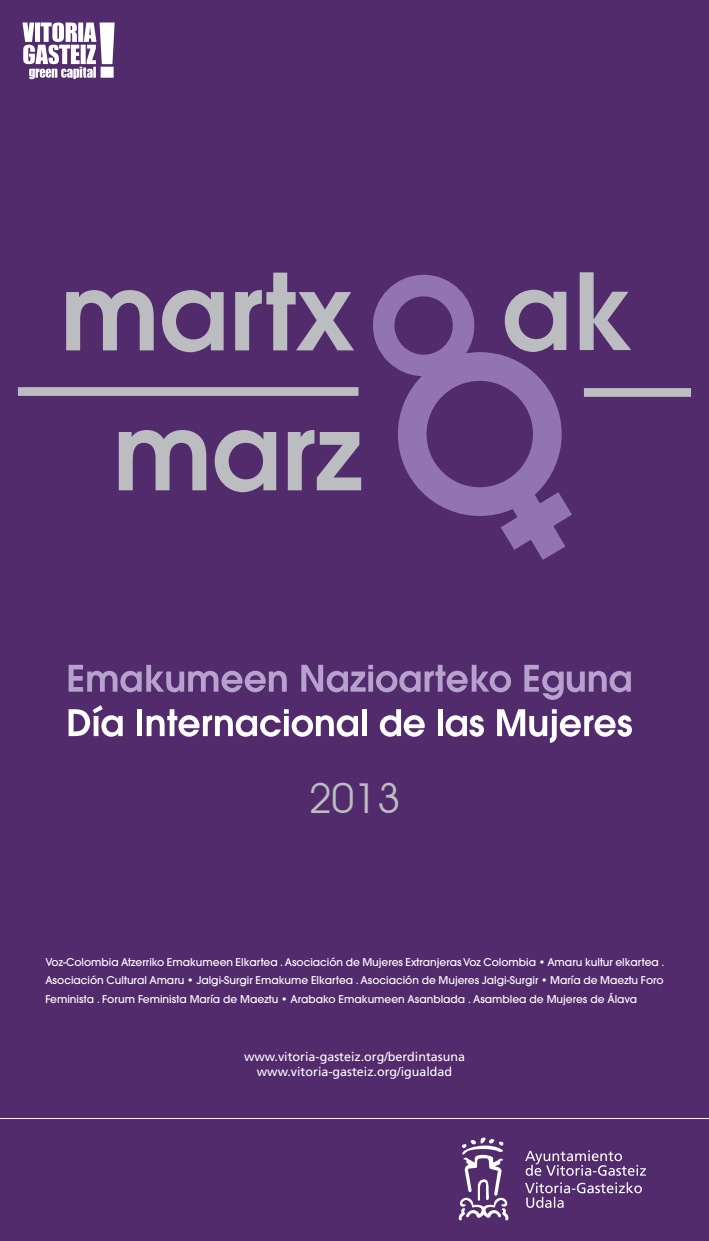
<style>
.page{position:relative;width:709px;height:1241px;background:#fff}
.page>*{position:absolute;margin:0;border:0;box-sizing:border-box;transform-origin:0 0}
.t1{font:41.25px "Avant Garde";color:#bcbdc0}
.t2{font:12.5px/15px "Frutiger LT Std";color:#fff;text-align:center}
.t3{font:500 10.62px/18.8px "Avant Garde";color:#fff;text-align:justify}
</style>
<div class="page">
<div style="left:0;top:0;width:709px;height:1240px;background:#522b6d"></div>
<svg style="left:525px;top:1182px;width:117px;height:25px"></svg>
<svg style="left:525px;top:1150px;width:121px;height:25px"></svg>
<svg style="left:458px;top:1137px;width:51px;height:83px"></svg>
<svg style="left:119px;top:430px;width:87px;height:60px"></svg>
<svg style="left:215px;top:430px;width:61px;height:62px"></svg>
<svg style="left:288px;top:430px;width:73px;height:60px"></svg>
<div style="left:18px;top:387px;width:340px;height:9px;background:#bcbdc0"></div>
<svg style="left:66px;top:290px;width:88px;height:60px"></svg>
<svg style="left:162px;top:290px;width:62px;height:62px"></svg>
<svg style="left:235px;top:272px;width:119px;height:78px"></svg>
<svg style="left:505px;top:290px;width:61px;height:62px"></svg>
<svg style="left:579px;top:272px;width:52px;height:78px"></svg>
<div style="left:584px;top:388px;width:107px;height:9px;background:#bcbdc0"></div>
<div style="left:373px;top:275px;width:101px;height:101px;border:22px solid #9273b3;border-radius:50%"></div>
<div style="left:398px;top:352px;width:163px;height:164px;border:29px solid #9273b3;border-radius:50%"></div>
<svg style="left:471px;top:451px;width:101px;height:109px"></svg>
<svg style="left:69px;top:705px;width:54px;height:31px"></svg>
<div style="left:137px;top:709px;width:5px;height:27px;background:#fff"></div>
<svg style="left:147px;top:709px;width:211px;height:27px"></svg>
<hr style="left:362px;top:709px;width:4px;height:27px;background:#fff">
<svg style="left:380px;top:709px;width:45px;height:27px"></svg>
<div style="left:438px;top:709px;width:5px;height:27px;background:#fff"></div>
<svg style="left:445px;top:715px;width:39px;height:21px"></svg>
<svg style="left:497px;top:709px;width:135px;height:33px"></svg>
<svg style="left:69px;top:664px;width:218px;height:28px"></svg>
<svg style="left:301px;top:664px;width:210px;height:28px"></svg>
<svg style="left:524px;top:664px;width:107px;height:35px"></svg>
<svg style="left:23px;top:22px;width:92px;height:57px"></svg>
<hr style="left:0;top:1117px;width:709px;height:1px;background:#fff">
<h1 class="t1" style="left:309px;top:773px;width:93px">2013</h1>
<p class="t3" style="left:45px;top:952px;width:620px">Voz-Colombia Atzerriko Emakumeen Elkartea . Asociación de Mujeres Extranjeras Voz Colombia • Amaru kultur elkartea .<br>Asociación Cultural Amaru • Jalgi-Surgir Emakume Elkartea . Asociación de Mujeres Jalgi-Surgir • María de Maeztu Foro Feminista . Forum Feminista María de Maeztu • Arabako Emakumeen Asanblada . Asamblea de Mujeres de Álava</p>
<p class="t2" style="left:244px;top:1048px;width:222px">www.vitoria-gasteiz.org/berdintasuna www.vitoria-gasteiz.org/igualdad</p>
</div>
